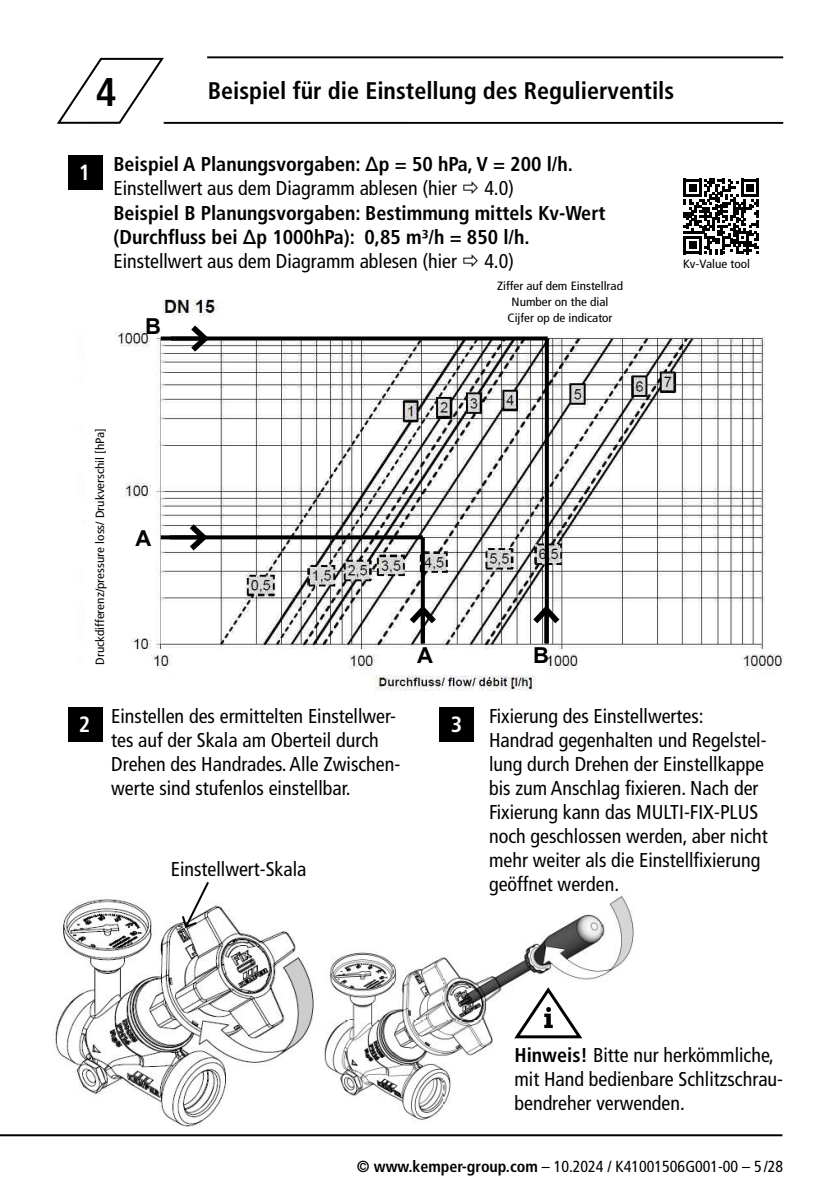
<style>
.page{position:relative;width:840px;height:1191px;background:#fff}
.page>*{position:absolute;margin:0;border:0;box-sizing:border-box;transform-origin:0 0}
.t1{font:700 condensed 40px "Frutiger LT Com";color:#000}
.t2{font:700 condensed 24px "Frutiger LT Com";color:#000}
.t3{font:700 22px "Arial";color:#000}
.t4{font:700 condensed 22px "Frutiger LT Com";color:#fff}
.t5{font:condensed 20px/24px "Frutiger LT Com";color:#000}
.t6{font:700 condensed 20px/24px "Frutiger LT Com";color:#000}
.t7{font:condensed 16px "Frutiger LT Com";color:#000}
.t8{font:condensed 12px/16px "Frutiger LT Com";color:#000;text-align:center;scale:1.1 1}
.s1{font-weight:700}
</style>
<div class="page">
<hr style="left:0;top:1134px;width:782px;height:2px;background:#000">
<img style="left:324px;top:895px;width:310px;height:228px">
<svg style="left:511px;top:985px;width:73px;height:54px"></svg>
<div style="left:68px;top:155px;width:34px;height:34px;background:#000"></div>
<div style="left:68px;top:707px;width:34px;height:34px;background:#000"></div>
<div style="left:439px;top:707px;width:34px;height:34px;background:#000"></div>
<img style="left:83px;top:299px;width:699px;height:392px">
<svg style="left:161px;top:535px;width:261px;height:4px"></svg>
<svg style="left:161px;top:336px;width:386px;height:4px"></svg>
<svg style="left:420px;top:537px;width:4px;height:64px"></svg>
<svg style="left:544px;top:338px;width:4px;height:263px"></svg>
<svg style="left:171px;top:336px;width:14px;height:4px"></svg>
<svg style="left:185px;top:319px;width:28px;height:38px"></svg>
<svg style="left:170px;top:535px;width:14px;height:4px"></svg>
<svg style="left:184px;top:518px;width:28px;height:38px"></svg>
<svg style="left:544px;top:629px;width:4px;height:14px"></svg>
<svg style="left:527px;top:601px;width:38px;height:28px"></svg>
<svg style="left:420px;top:629px;width:4px;height:14px"></svg>
<svg style="left:403px;top:601px;width:38px;height:28px"></svg>
<img style="left:55px;top:898px;width:259px;height:229px">
<svg style="left:180px;top:882px;width:31px;height:47px"></svg>
<div style="left:483px;top:281px;width:153px;height:44px;background:#fff"></div>
<div style="left:84px;top:325px;width:31px;height:340px;background:#fff"></div>
<hr style="left:207px;top:56px;width:575px;height:2px;background:#000">
<hr style="left:164px;top:122px;width:618px;height:2px;background:#000">
<svg style="left:56px;top:57px;width:110px;height:67px"></svg>
<div style="left:682px;top:259px;width:153px;height:44px;background:#fff"></div>
<svg style="left:683px;top:179px;width:75px;height:75px"></svg>
<h1 class="t1" style="left:96px;top:67px;width:22px">4</h1>
<p class="t2" style="left:207px;top:76px;width:468px">Beispiel für die Einstellung des Regulierventils</p>
<p class="t4" style="left:79px;top:158px;width:13px">1</p>
<p class="t6" style="left:113px;top:152px;width:461px">Beispiel A Planungsvorgaben: ∆p = 50 hPa, V = 200 l/h.</p>
<p class="t6" style="left:113px;top:201px;width:493px">Beispiel B Planungsvorgaben: Bestimmung mittels Kv-Wert (Durchfluss bei ∆p 1000hPa): 0,85 m³/h = 850 l/h.</p>
<p class="t5" style="left:113px;top:176px;width:345px">Einstellwert aus dem Diagramm ablesen (hier</p>
<p class="t5" style="left:484px;top:176px;width:31px">4.0)</p>
<p class="t5" style="left:113px;top:248px;width:345px">Einstellwert aus dem Diagramm ablesen (hier</p>
<p class="t5" style="left:484px;top:248px;width:31px">4.0)</p>
<p class="t3" style="left:145px;top:311px;width:17px">B</p>
<p class="t8" style="left:497px;top:278px;width:116px">Ziffer auf dem Einstellrad<br>Number on the dial<br>Cijfer op de indicator</p>
<p class="t8" style="left:682px;top:256px;width:62px">Kv-Value tool</p>
<p class="t8" style="left:92px;top:665px;width:217px;rotate:-90deg">Druckdifferenz/pressure loss/ Drukverschil [hPa]</p>
<p class="t3" style="left:135px;top:523px;width:17px">A</p>
<p class="t3" style="left:417px;top:639px;width:17px">A</p>
<p class="t3" style="left:533px;top:639px;width:17px">B</p>
<p class="t5" style="left:111px;top:704px;width:290px">Einstellen des ermittelten Einstellwer&shy;tes auf der Skala am Oberteil durch Drehen des Handrades. Alle Zwischen&shy;werte sind stufenlos einstellbar.</p>
<p class="t4" style="left:79px;top:710px;width:13px">2</p>
<p class="t4" style="left:450px;top:710px;width:13px">3</p>
<p class="t5" style="left:171px;top:857px;width:137px">Einstellwert-Skala</p>
<p class="t5" style="left:489px;top:703px;width:280px">Fixierung des Einstellwertes:<br>Handrad gegenhalten und Regelstel&shy;lung durch Drehen der Einstellkappe bis zum Anschlag fixieren. Nach der Fixierung kann das MULTI-FIX-PLUS noch geschlossen werden, aber nicht mehr weiter als die Einstellfixierung geöffnet werden.</p>
<p class="t5" style="left:514px;top:1042px;width:270px"><span class="s1">Hinweis!</span> Bitte nur herkömmliche, mit Hand bedienbare Schlitzschrau&shy;bendreher verwenden.</p>
<p class="t7" style="left:357px;top:1157px;width:427px"><span class="s1">© www.kemper-group.com</span> – 10.2024 / K41001506G001-00 – 5 /28</p>
</div>
